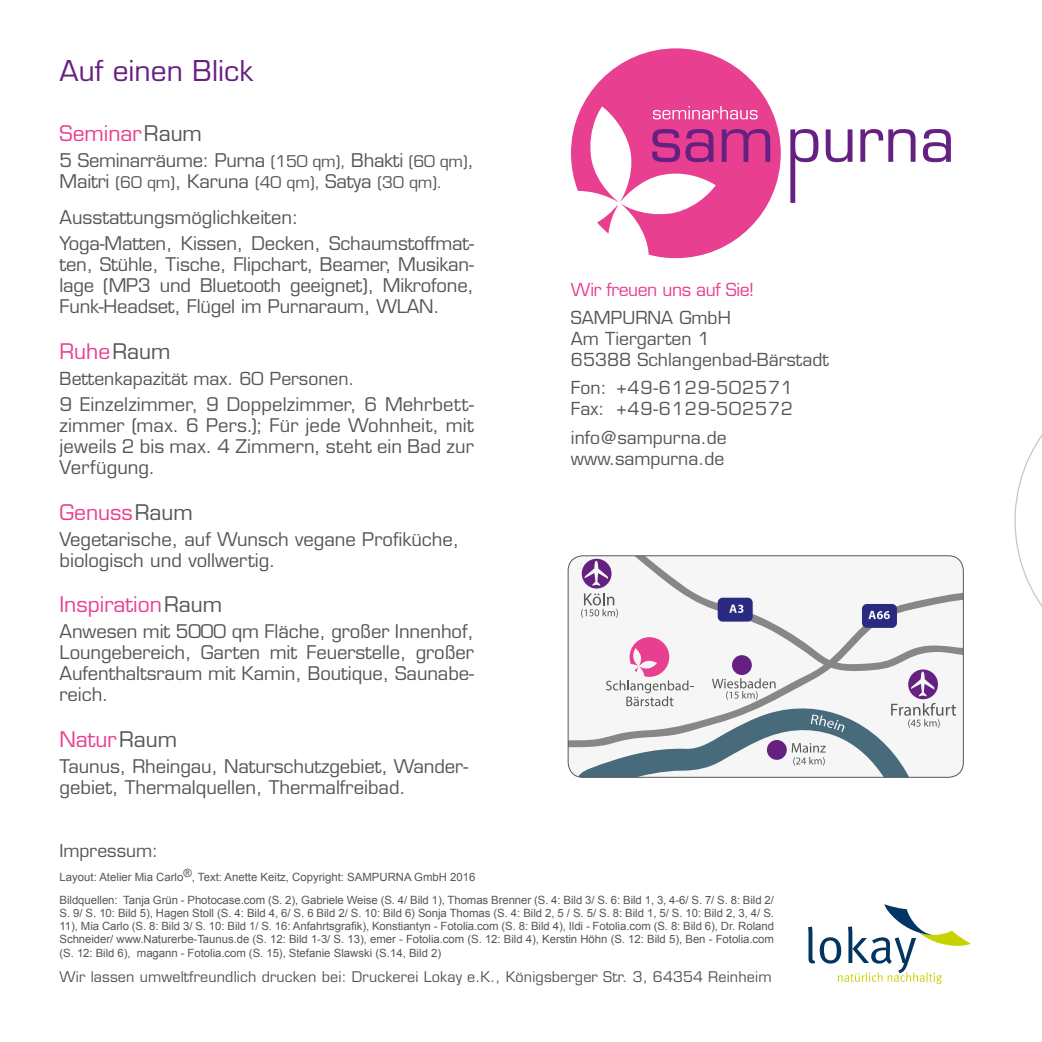
<style>
.page{position:relative;width:1042px;height:1042px;background:#fff}
.page>*{position:absolute;margin:0;border:0;box-sizing:border-box;transform-origin:0 0}
.t1{font:28px "Eurostile LT Std";color:#652082}
.t2{font:21px "Eurostile LT Std";color:#e93f90}
.t3{font:18.38px/21px "Eurostile LT Std";letter-spacing:-.005em;color:#565655}
.t4{font:17.5px/21px "Eurostile LT Std";color:#565655}
.t5{font:17.5px/21px "Eurostile LT Std";letter-spacing:.05em;color:#565655}
.t6{font:17.5px "Eurostile LT Std";letter-spacing:-.025em;color:#e93f90}
.t7{font:15.75px "Eurostile LT Std";letter-spacing:-.01em;color:#565655}
.t8{font:14.35px "Eurostile LT Std";letter-spacing:.01em;color:#565655}
.t9{font:11.38px/13.1px "Arial";letter-spacing:-.005em;color:#565655}
.s1{color:#565655}
.s2{font-size:15.75px}
.s3{font-size:18.38px}
</style>
<div class="page">
<svg style="left:576px;top:557px;width:386px;height:219px"></svg>
<div style="left:568px;top:555px;width:396px;height:223px;border:1px solid #565655;border-radius:15px"></div>
<svg style="left:571px;top:48px;width:210px;height:210px;fill:#e93f90"></svg>
<svg style="left:597px;top:203px;width:22px;height:31px"></svg>
<svg style="left:652px;top:129px;width:61px;height:33px;background:#ad3189"></svg>
<svg style="left:722px;top:129px;width:48px;height:33px;background:#b9338a"></svg>
<svg style="left:790px;top:129px;width:28px;height:74px"></svg>
<svg style="left:826px;top:129px;width:26px;height:33px"></svg>
<svg style="left:860px;top:129px;width:55px;height:33px"></svg>
<svg style="left:923px;top:129px;width:28px;height:33px"></svg>
<svg style="left:808px;top:904px;width:163px;height:80px"></svg>
<svg style="left:1014px;top:434px;width:28px;height:173px"></svg>
<h1 class="t1" style="left:60px;top:53px;width:195px">Auf einen Blick</h1>
<p class="t2" style="left:60px;top:121px;width:144px">Seminar<span class="s1">Raum</span></p>
<p class="t3" style="left:60px;top:150px;width:416px">5 Seminarräume: Purna <span class="s2">(150 qm),</span> Bhakti <span class="s2">(60 qm)</span>,</p>
<p class="t7" style="left:60px;top:173px;width:384px"><span class="s3">Maitri</span> (60 qm)<span class="s3">, Karuna</span> (40 qm), <span class="s3">Satya</span> (30 qm).</p>
<p class="t3" style="left:60px;top:205px;width:416px;line-height:25.9px">Ausstattungsmöglichkeiten:<br>Yoga-Matten, Kissen, Decken, Schaumstoffmat-</p>
<p class="t3" style="left:60px;top:254px;width:416px;text-align:justify">ten, Stühle, Tische, Flipchart, Beamer, Musikan&shy;lage (MP3 und Bluetooth geeignet), Mikrofone, Funk-Headset, Flügel im Purnaraum, WLAN.</p>
<p class="t2" style="left:60px;top:338px;width:112px">Ruhe<span class="s1">Raum</span></p>
<p class="t4" style="left:60px;top:368px;width:296px">Bettenkapazität max. 60 Personen.</p>
<p class="t3" style="left:60px;top:394px;width:416px;text-align:justify">9 Einzelzimmer, 9 Doppelzimmer, 6 Mehrbett&shy;zimmer (max. 6 Pers.); Für jede Wohnheit, mit jeweils 2 bis max. 4 Zimmern, steht ein Bad zur Verfügung.</p>
<p class="t2" style="left:60px;top:499px;width:135px">Genuss<span class="s1">Raum</span></p>
<p class="t3" style="left:60px;top:528px;width:401px">Vegetarische, auf Wunsch vegane Profiküche, biologisch und vollwertig.</p>
<p class="t2" style="left:60px;top:592px;width:164px">Inspiration<span class="s1">Raum</span></p>
<p class="t3" style="left:60px;top:621px;width:416px;text-align:justify">Anwesen mit 5000 qm Fläche, großer Innenhof, Loungebereich, Garten mit Feuerstelle, großer Aufenthaltsraum mit Kamin, Boutique, Saunabe&shy;reich.</p>
<p class="t2" style="left:60px;top:727px;width:119px">Natur<span class="s1">Raum</span></p>
<p class="t3" style="left:60px;top:756px;width:410px">Taunus, Rheingau, Naturschutzgebiet, Wander&shy;gebiet, Thermalquellen, Thermalfreibad.</p>
<p class="t6" style="left:571px;top:279px;width:184px">Wir freuen uns auf Sie!</p>
<p class="t4" style="left:571px;top:307px;width:14px">sampurna</p>
<p class="t4" style="left:571px;top:307px;width:259px;text-indent:108px">GmbH<br>Am Tiergarten 1<br>65388 Schlangenbad-Bärstadt</p>
<p class="t5" style="left:571px;top:378px;width:224px">Fon: +49-6129-502571<br>Fax: +49-6129-502572</p>
<p class="t4" style="left:571px;top:427px;width:157px">info@sampurna.de www.sampurna.de</p>
<p class="t4" style="left:60px;top:840px;width:100px">Impressum:</p>
<p class="t9" style="left:60px;top:865px;width:716px;line-height:23.1px">Layout: Atelier Mia Carlo®, Text: Anette Keitz, Copyright: sam purna GmbH 2016<br>Bildquellen: Tanja Grün - Photocase.com (S. 2), Gabriele Weise (S. 4/ Bild 1), Thomas Brenner (S. 4: Bild 3/ S. 6: Bild 1, 3, 4-6/ S. 7/ S. 8: Bild 2/</p>
<p class="t9" style="left:60px;top:907px;width:716px;text-align:justify">S. 9/ S. 10: Bild 5), Hagen Stoll (S. 4: Bild 4, 6/ S. 6 Bild 2/ S. 10: Bild 6) Sonja Thomas (S. 4: Bild 2, 5 / S. 5/ S. 8: Bild 1, 5/ S. 10: Bild 2, 3, 4/ S.<br>11), Mia Carlo (S. 8: Bild 3/ S. 10: Bild 1/ S. 16: Anfahrtsgrafik), Konstiantyn - Fotolia.com (S. 8: Bild 4), Ildi - Fotolia.com (S. 8: Bild 6), Dr. Roland Schneider/ www.Naturerbe-Taunus.de (S. 12: Bild 1-3/ S. 13), emer - Fotolia.com (S. 12: Bild 4), Kerstin Höhn (S. 12: Bild 5), Ben - Fotolia.com (S. 12: Bild 6), magann - Fotolia.com (S. 15), Stefanie Slawski (S.14, Bild 2)</p>
<p class="t8" style="left:60px;top:968px;width:713px">Wir lassen umweltfreundlich drucken bei: Druckerei Lokay e.K., Königsberger Str. 3, 64354 Reinheim</p>
</div>
